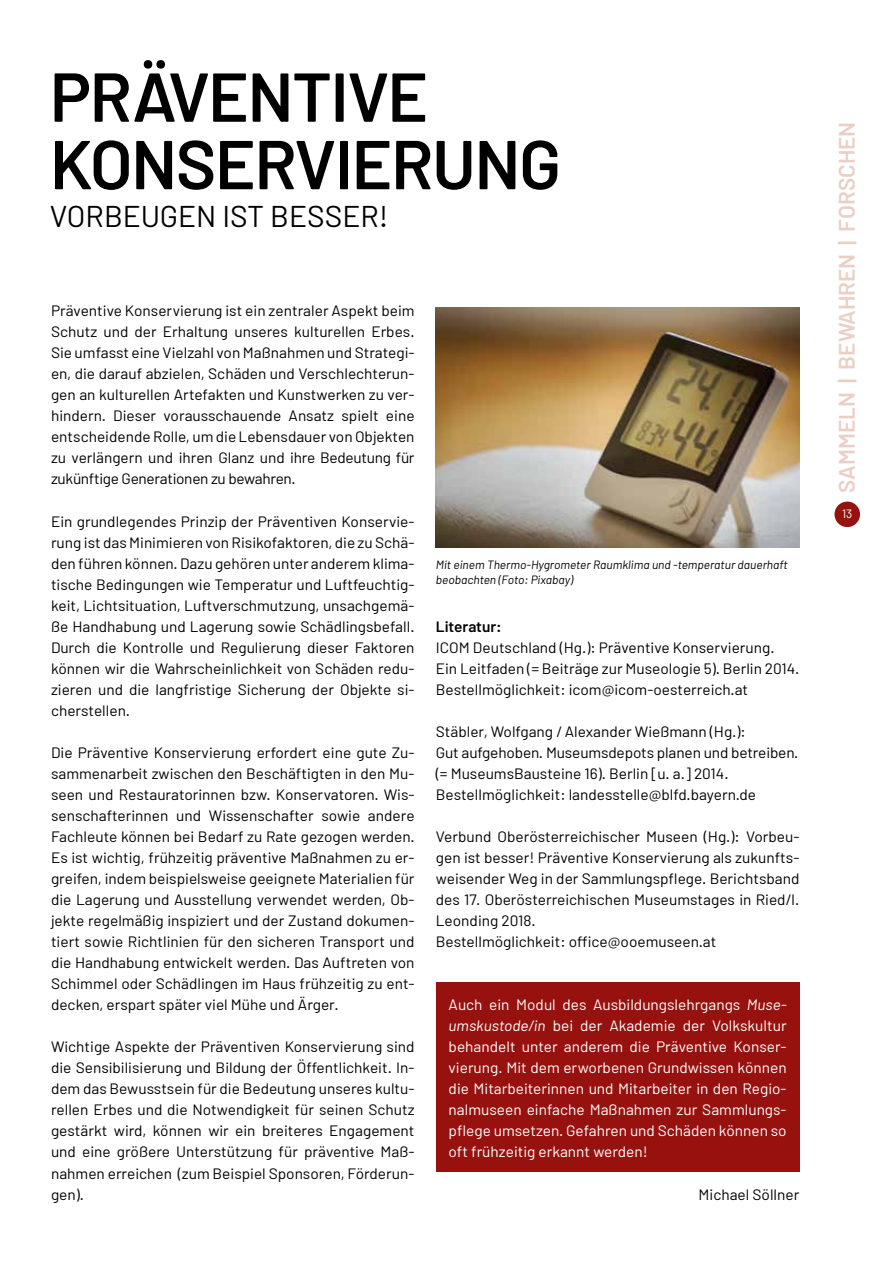
<style>
.page{position:relative;width:893px;height:1263px;background:#fff}
.page>*{position:absolute;margin:0;border:0;box-sizing:border-box;transform-origin:0 0}
.t1{font:600 69px/67.5px "Barlow";letter-spacing:-.02em;color:#000}
.t2{font:30px "Barlow";color:#000}
.t3{font:600 22.5px "Barlow";color:#ebcfc4}
.t4{font:15px/21px "Barlow";color:#000;text-align:justify}
.t5{font:15px/21px "Barlow";color:#fff;text-align:justify}
.t6{font:600 15px "Barlow";color:#000}
.t7{font:italic 12px/14.4px "Barlow";color:#000}
.t8{font:12px "Barlow";color:#fff}
.s1{font-style:italic}
</style>
<div class="page">
<div style="left:834px;top:502px;width:26px;height:25px;background:#97120f;border-radius:50%"></div>
<div style="left:436px;top:982px;width:363px;height:189px;background:#97120f"></div>
<img style="left:436px;top:307px;width:363px;height:240px">
<h1 class="t1" style="left:50px;top:62px;width:512px">PRÄVENTIVE<br>KONSERVIERUNG</h1>
<h2 class="t2" style="left:50px;top:197px;width:340px">VORBEUGEN IST BESSER!</h2>
<p class="t4" style="left:51px;top:300px;width:365px">Präventive Konservierung ist ein zentraler Aspekt beim Schutz und der Erhaltung unseres kulturellen Erbes.<br>Sie umfasst eine Vielzahl von Maßnahmen und Strategi&shy;en, die darauf abzielen, Schäden und Verschlechterun&shy;gen an kulturellen Artefakten und Kunstwerken zu ver&shy;hindern. Dieser vorausschauende Ansatz spielt eine entscheidende Rolle, um die Lebensdauer von Objekten zu verlängern und ihren Glanz und ihre Bedeutung für zukünftige Generationen zu bewahren.</p>
<p class="t4" style="left:51px;top:510px;width:365px">Ein grundlegendes Prinzip der Präventiven Konservie&shy;rung ist das Minimieren von Risikofaktoren, die zu Schä&shy;den führen können. Dazu gehören unter anderem klima&shy;tische Bedingungen wie Temperatur und Luftfeuchtig&shy;keit, Lichtsituation, Luftverschmutzung, unsachgemä&shy;ße Handhabung und Lagerung sowie Schädlingsbefall.<br>Durch die Kontrolle und Regulierung dieser Faktoren können wir die Wahrscheinlichkeit von Schäden redu&shy;zieren und die langfristige Sicherung der Objekte si&shy;cherstellen.</p>
<p class="t4" style="left:51px;top:741px;width:365px">Die Präventive Konservierung erfordert eine gute Zu&shy;sammenarbeit zwischen den Beschäftigten in den Mu&shy;seen und Restauratorinnen bzw. Konservatoren. Wis&shy;senschafterinnen und Wissenschafter sowie andere Fachleute können bei Bedarf zu Rate gezogen werden.<br>Es ist wichtig, frühzeitig präventive Maßnahmen zu er&shy;greifen, indem beispielsweise geeignete Materialien für die Lagerung und Ausstellung verwendet werden, Ob&shy;jekte regelmäßig inspiziert und der Zustand dokumen&shy;tiert sowie Richtlinien für den sicheren Transport und die Handhabung entwickelt werden. Das Auftreten von Schimmel oder Schädlingen im Haus frühzeitig zu ent&shy;decken, erspart später viel Mühe und Ärger.</p>
<p class="t4" style="left:51px;top:1036px;width:365px">Wichtige Aspekte der Präventiven Konservierung sind die Sensibilisierung und Bildung der Öffentlichkeit. In&shy;dem das Bewusstsein für die Bedeutung unseres kultu&shy;rellen Erbes und die Notwendigkeit für seinen Schutz gestärkt wird, können wir ein breiteres Engagement und eine größere Unterstützung für präventive Maß&shy;nahmen erreichen (zum Beispiel Sponsoren, Förderun&shy;gen).</p>
<p class="t7" style="left:436px;top:557px;width:353px">Mit einem Thermo-Hygrometer Raumklima und -temperatur dauerhaft beobachten (Foto: Pixabay)</p>
<p class="t6" style="left:436px;top:617px;width:67px">Literatur:</p>
<p class="t4" style="left:436px;top:636px;width:365px;text-align:left">ICOM Deutschland (Hg.): Präventive Konservierung.<br>Ein Leitfaden (= Beiträge zur Museologie 5). Berlin 2014.<br>Bestellmöglichkeit: icom@icom-oesterreich.at</p>
<p class="t4" style="left:436px;top:720px;width:364px;text-align:left">Stäbler, Wolfgang / Alexander Wießmann (Hg.):<br>Gut aufgehoben. Museumsdepots planen und betreiben. (= MuseumsBausteine 16). Berlin [u. a.] 2014.<br>Bestellmöglichkeit: landesstelle@blfd.bayern.de</p>
<p class="t4" style="left:436px;top:826px;width:365px;text-align:left">Verbund Oberösterreichischer Museen (Hg.): Vorbeu&shy;gen ist besser! Präventive Konservierung als zukunfts&shy;weisender Weg in der Sammlungspflege. Berichtsband des 17. Oberösterreichischen Museumstages in Ried/I.<br>Leonding 2018.<br>Bestellmöglichkeit: office@ooemuseen.at</p>
<p class="t5" style="left:449px;top:994px;width:340px">Auch ein Modul des Ausbildungslehrgangs <span class="s1">Muse&shy;umskustode/in</span> bei der Akademie der Volkskultur behandelt unter anderem die Präventive Konser&shy;vierung. Mit dem erworbenen Grundwissen können die Mitarbeiterinnen und Mitarbeiter in den Regio&shy;nalmuseen einfache Maßnahmen zur Sammlungs&shy;pflege umsetzen. Gefahren und Schäden können so oft frühzeitig erkannt werden!</p>
<p class="t4" style="left:699px;top:1183px;width:102px">Michael Söllner</p>
<h3 class="t3" style="left:833px;top:493px;width:373px;rotate:-90deg">SAMMELN | BEWAHREN | FORSCHEN</h3>
<p class="t8" style="left:842px;top:506px;width:12px">13</p>
</div>
